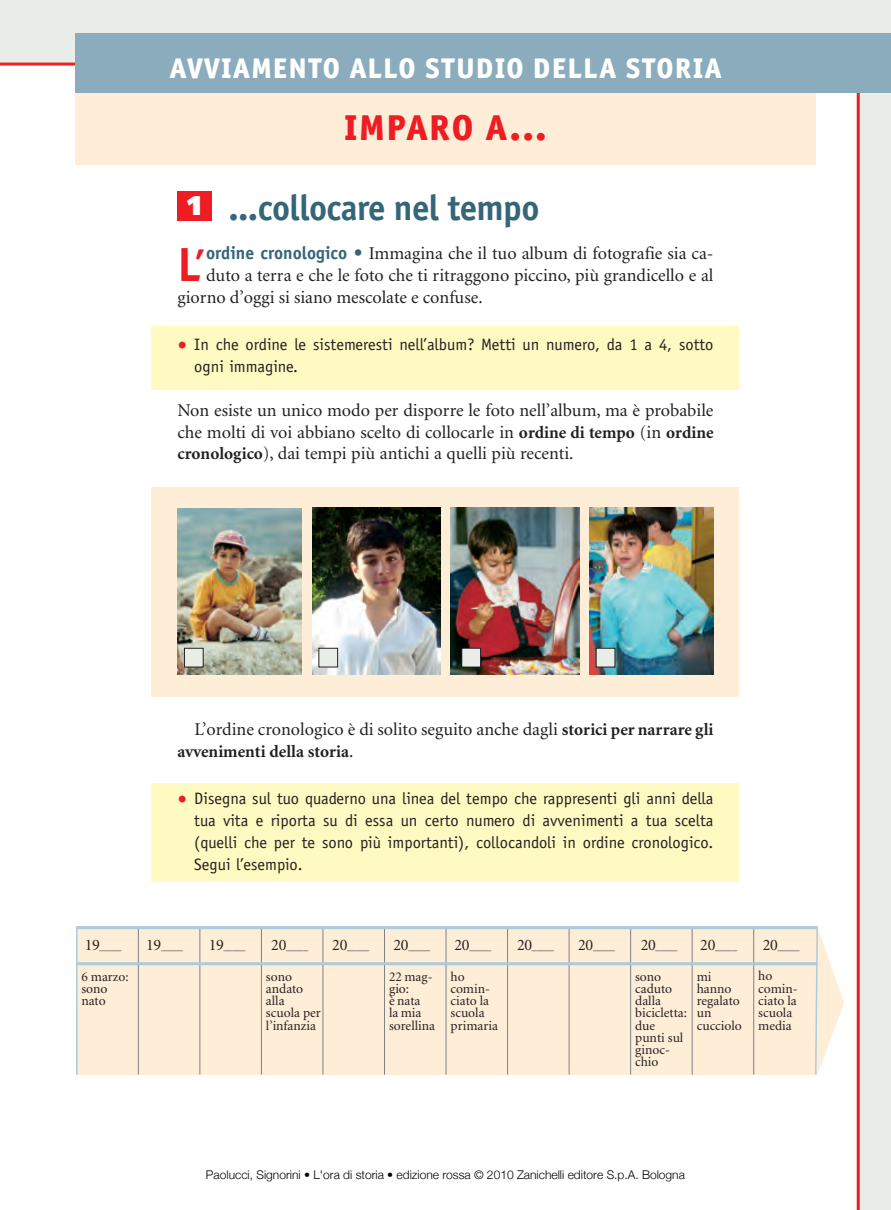
<style>
.page{position:relative;width:891px;height:1210px;background:#fff}
.page>*{position:absolute;margin:0;border:0;box-sizing:border-box;transform-origin:0 0}
.t1{font:700 48px "Officina Sans";color:#ee1d23}
.t2{font:700 36px "Officina Sans";letter-spacing:-.015em;color:#356578}
.t3{font:800 36px "Officina San ITC";letter-spacing:.055em;color:#ee1d23}
.t4{font:800 28.5px "Officina San ITC";letter-spacing:.055em;color:#fff}
.t5{font:900 27px "Frutiger";color:#fff}
.t6{font:18px/21.8px "Minion";color:#231f20;text-align:justify}
.t7{font:700 17.25px "Minion";color:#231f20}
.t8{font:16.5px/21.8px "Officina Sans";color:#231f20}
.t9{font:13.5px/12.3px "Minion";color:#231f20}
.t10{font:300 12px "Helvetica Neue";color:#000}
.t11{font:9px "Minion";color:#231f20}
.s1{font-size:38.4px}
.s2{font-family:"Officina Sans";font-weight:700;color:#356578}
.s3{font-family:"Minion";font-size:33px;color:#ee1d23}
.s4{font-weight:700;font-size:17.25px}
.s5{font-weight:400;font-size:18px}
.s6{font-size:16.05px}
</style>
<div class="page">
<div style="left:152px;top:783px;width:587px;height:98px;background:#fffac1"></div>
<div style="left:152px;top:326px;width:587px;height:63px;background:#fffac1"></div>
<div style="left:858px;top:0;width:32px;height:1209px;background:#e8ede8"></div>
<div style="left:0;top:0;width:890px;height:63px;background:#e8ede8"></div>
<hr style="left:0;top:63px;width:858px;height:3px;background:#ee1d23">
<hr style="left:856px;top:63px;width:3px;height:1146px;background:#ee1d23">
<div style="left:177px;top:191px;width:34px;height:29px;background:#ee1d23"></div>
<div style="left:75px;top:68px;width:740px;height:97px;background:#feedd7"></div>
<div style="left:75px;top:33px;width:815px;height:59px;background:#8aacbc"></div>
<div style="left:152px;top:487px;width:587px;height:209px;background:#feedd7"></div>
<img style="left:589px;top:507px;width:124px;height:167px">
<img style="left:450px;top:507px;width:129px;height:167px">
<img style="left:312px;top:507px;width:128px;height:167px">
<img style="left:177px;top:508px;width:125px;height:166px">
<div style="left:184px;top:648px;width:19px;height:19px;background:#e8ede8"></div>
<div style="left:184px;top:648px;width:19px;height:19px;border:1px solid #231f20"></div>
<div style="left:319px;top:648px;width:18px;height:19px;background:#e8ede8"></div>
<div style="left:318px;top:648px;width:20px;height:19px;border:1px solid #231f20"></div>
<div style="left:461px;top:648px;width:19px;height:19px;background:#e8ede8"></div>
<div style="left:461px;top:648px;width:19px;height:19px;border:1px solid #231f20"></div>
<div style="left:596px;top:648px;width:19px;height:19px;background:#e8ede8"></div>
<div style="left:596px;top:648px;width:19px;height:19px;border:1px solid #231f20"></div>
<div style="left:77px;top:926px;width:739px;height:148px;background:#feedd7"></div>
<hr style="left:138px;top:926px;width:1px;height:148px;background:#808285">
<hr style="left:76px;top:926px;width:2px;height:148px;background:#adcbdb">
<hr style="left:199px;top:926px;width:1px;height:148px;background:#808285">
<hr style="left:261px;top:926px;width:1px;height:148px;background:#808285">
<hr style="left:322px;top:926px;width:1px;height:148px;background:#808285">
<hr style="left:384px;top:926px;width:1px;height:148px;background:#808285">
<hr style="left:445px;top:926px;width:1px;height:148px;background:#808285">
<hr style="left:507px;top:926px;width:1px;height:148px;background:#808285">
<hr style="left:568px;top:926px;width:1px;height:148px;background:#808285">
<hr style="left:630px;top:926px;width:1px;height:148px;background:#808285">
<hr style="left:691px;top:926px;width:1px;height:148px;background:#808285">
<hr style="left:753px;top:926px;width:1px;height:148px;background:#808285">
<hr style="left:77px;top:926px;width:740px;height:3px;background:#adcbdb">
<hr style="left:77px;top:962px;width:740px;height:3px;background:#adcbdb">
<svg style="left:814px;top:926px;width:29px;height:149px"></svg>
<h3 class="t4" style="left:169px;top:57px;width:553px">AVVIAMENTO ALLO STUDIO DELLA STORIA</h3>
<h2 class="t3" style="left:344px;top:114px;width:203px">IMPARO A...</h2>
<h3 class="t5" style="left:187px;top:195px;width:16px">1</h3>
<h2 class="t2" style="left:228px;top:194px;width:312px">...collocare nel tempo</h2>
<h1 class="t1" style="left:177px;top:246px;width:28px">L<span class="s1">’</span></h1>
<p class="t6" style="left:206px;top:244px;width:509px"><span class="s2">ordine cronologico •</span> Immagina che il tuo album di fotografie sia ca-</p>
<p class="t6" style="left:206px;top:266px;width:508px">duto a terra e che le foto che ti ritraggono piccino, più grandicello e al</p>
<p class="t6" style="left:177px;top:287px;width:307px">giorno d’oggi si siano mescolate e confuse.</p>
<p class="t8" style="left:194px;top:335px;width:520px;text-indent:-17px"><span class="s3">•</span> In che ordine le sistemeresti nell’album? Metti un numero, da 1 a 4, sotto ogni immagine.</p>
<p class="t6" style="left:177px;top:400px;width:537px">Non esiste un unico modo per disporre le foto nell’album, ma è probabile che molti di voi abbiano scelto di collocarle in <span class="s4">ordine di tempo</span> (in <span class="s4">ordine cronologico</span>), dai tempi più antichi a quelli più recenti.</p>
<p class="t6" style="left:194px;top:719px;width:520px">L’ordine cronologico è di solito seguito anche dagli <span class="s4">storici per narrare gli</span></p>
<p class="t7" style="left:177px;top:744px;width:178px">avvenimenti della storia<span class="s5">.</span></p>
<p class="t8" style="left:194px;top:789px;width:520px;text-align:justify;text-indent:-17px"><span class="s3">•</span> Disegna sul tuo quaderno una linea del tempo che rappresenti gli anni della tua vita e riporta su di essa un certo numero di avvenimenti a tua scelta (quelli che per te sono più importanti), collocandoli in ordine cronologico.<br>Segui l’esempio.</p>
<p class="t11" style="left:85px;top:943px;width:38px"><span class="s6">19</span>_____</p>
<p class="t11" style="left:146px;top:943px;width:38px"><span class="s6">19</span>_____</p>
<p class="t11" style="left:209px;top:943px;width:38px"><span class="s6">19</span>_____</p>
<p class="t11" style="left:271px;top:943px;width:38px"><span class="s6">20</span>_____</p>
<p class="t11" style="left:332px;top:943px;width:38px"><span class="s6">20</span>_____</p>
<p class="t11" style="left:393px;top:943px;width:38px"><span class="s6">20</span>_____</p>
<p class="t11" style="left:454px;top:943px;width:38px"><span class="s6">20</span>_____</p>
<p class="t11" style="left:517px;top:943px;width:38px"><span class="s6">20</span>_____</p>
<p class="t11" style="left:578px;top:943px;width:38px"><span class="s6">20</span>_____</p>
<p class="t11" style="left:640px;top:943px;width:38px"><span class="s6">20</span>_____</p>
<p class="t11" style="left:700px;top:943px;width:38px"><span class="s6">20</span>_____</p>
<p class="t11" style="left:762px;top:943px;width:38px"><span class="s6">20</span>_____</p>
<p class="t9" style="left:81px;top:971px;width:49px">6 marzo: sono nato</p>
<p class="t9" style="left:266px;top:971px;width:56px">sono andato alla scuola per l’infanzia</p>
<p class="t9" style="left:389px;top:971px;width:47px">22 mag&shy;gio:<br>è nata<br>la mia sorellina</p>
<p class="t9" style="left:450px;top:971px;width:49px">ho comin&shy;ciato la scuola primaria</p>
<p class="t9" style="left:635px;top:971px;width:53px">sono caduto dalla bicicletta: due punti sul ginoc&shy;chio</p>
<p class="t9" style="left:696px;top:971px;width:46px">mi hanno regalato un cucciolo</p>
<p class="t9" style="left:758px;top:971px;width:41px">ho comin&shy;ciato la scuola media</p>
<p class="t10" style="left:206px;top:1167px;width:480px">Paolucci, Signorini • L'ora di storia • edizione rossa © 2010 Zanichelli editore S.p.A. Bologna</p>
</div>
